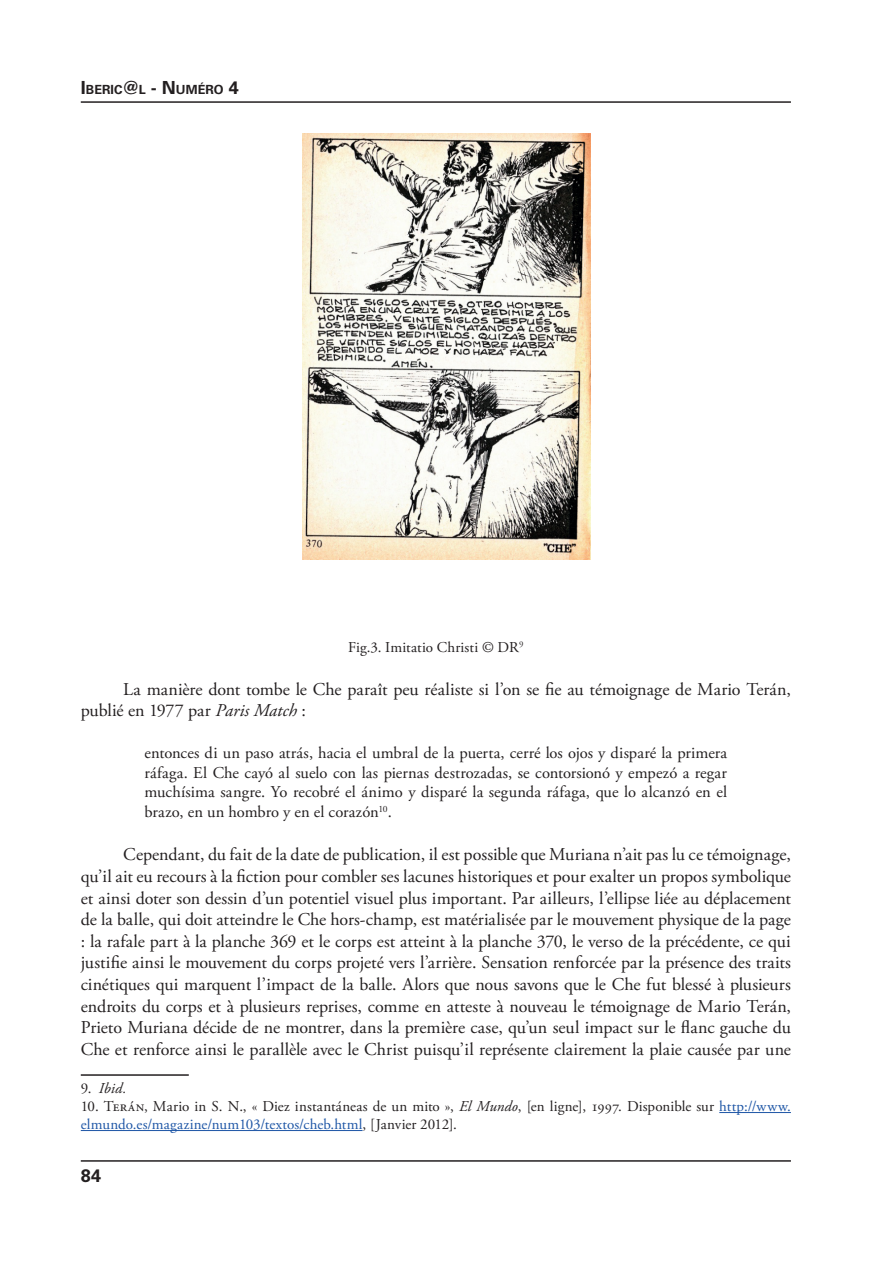
<style>
.page{position:relative;width:893px;height:1263px;background:#fff}
.page>*{position:absolute;margin:0;border:0;box-sizing:border-box;transform-origin:0 0}
.t1{font:18px/21.6px "Adobe Garamond Pro";letter-spacing:-.005em;color:#231f20}
.t2{font:700 18px "Univers LT Std";color:#231f20}
.t3{font:16.5px/19.8px "Adobe Garamond Pro";letter-spacing:-.01em;color:#231f20;text-align:justify}
.t4{font:15px/18px "Adobe Garamond Pro";letter-spacing:-.005em;color:#231f20}
.t5{font:italic 15px "Adobe Garamond Pro";color:#231f20}
.t6{font:700 12.6px "Univers LT Std";letter-spacing:.005em;color:#231f20}
.s1{font-size:18px}
.s2{font-style:italic}
.s3{font-style:normal}
.s4{color:#1e56a6}
</style>
<div class="page">
<hr style="left:81px;top:101px;width:710px;height:2px;background:#231f20">
<hr style="left:81px;top:1160px;width:710px;height:2px;background:#231f20">
<hr style="left:81px;top:1074px;width:108px;height:2px;background:#231f20">
<hr style="left:719px;top:1112px;width:72px;height:1px;background:#1e56a6">
<hr style="left:81px;top:1130px;width:282px;height:1px;background:#1e56a6">
<img style="left:302px;top:134px;width:288px;height:425px">
<p class="t6" style="left:81px;top:82px;width:159px"><span class="s1">I</span>BERIC<span class="s1">@</span>L <span class="s1">- N</span>UMÉRO <span class="s1">4</span></p>
<p class="t4" style="left:348px;top:638px;width:177px">Fig.3. Imitatio Christi © DR<sup>9</sup></p>
<p class="t1" style="left:81px;top:679px;width:711px;text-indent:43px">La manière dont tombe le Che paraît peu réaliste si l’on se fie au témoignage de Mario Terán, publié en 1977 par <span class="s2">Paris Match</span> :</p>
<p class="t3" style="left:145px;top:743px;width:584px">entonces di un paso atrás, hacia el umbral de la puerta, cerré los ojos y disparé la primera ráfaga. El Che cayó al suelo con las piernas destrozadas, se contorsionó y empezó a regar muchísima sangre. Yo recobré el ánimo y disparé la segunda ráfaga, que lo alcanzó en el brazo, en un hombro y en el corazón<sup>10</sup>.</p>
<p class="t1" style="left:81px;top:844px;width:712px;text-align:justify;text-indent:43px">Cependant, du fait de la date de publication, il est possible que Muriana n’ait pas lu ce témoignage, qu’il ait eu recours à la fiction pour combler ses lacunes historiques et pour exalter un propos symbolique et ainsi doter son dessin d’un potentiel visuel plus important. Par ailleurs, l’ellipse liée au déplacement de la balle, qui doit atteindre le Che hors-champ, est matérialisée par le mouvement physique de la page : la rafale part à la planche 369 et le corps est atteint à la planche 370, le verso de la précédente, ce qui justifie ainsi le mouvement du corps projeté vers l’arrière. Sensation renforcée par la présence des traits cinétiques qui marquent l’impact de la balle. Alors que nous savons que le Che fut blessé à plusieurs endroits du corps et à plusieurs reprises, comme en atteste à nouveau le témoignage de Mario Terán, Prieto Muriana décide de ne montrer, dans la première case, qu’un seul impact sur le flanc gauche du Che et renforce ainsi le parallèle avec le Christ puisqu’il représente clairement la plaie causée par une</p>
<p class="t5" style="left:81px;top:1079px;width:47px"><span class="s3">9.</span> Ibid.</p>
<p class="t4" style="left:81px;top:1098px;width:712px">10. Terán, Mario in S. N., « Diez instantáneas de un mito », <span class="s2">El Mundo</span>, [en ligne], 1997. Disponible sur <span class="s4">http://www. elmundo.es/magazine/num103/textos/cheb.html</span>, [Janvier 2012].</p>
<p class="t2" style="left:81px;top:1165px;width:22px">84</p>
</div>
